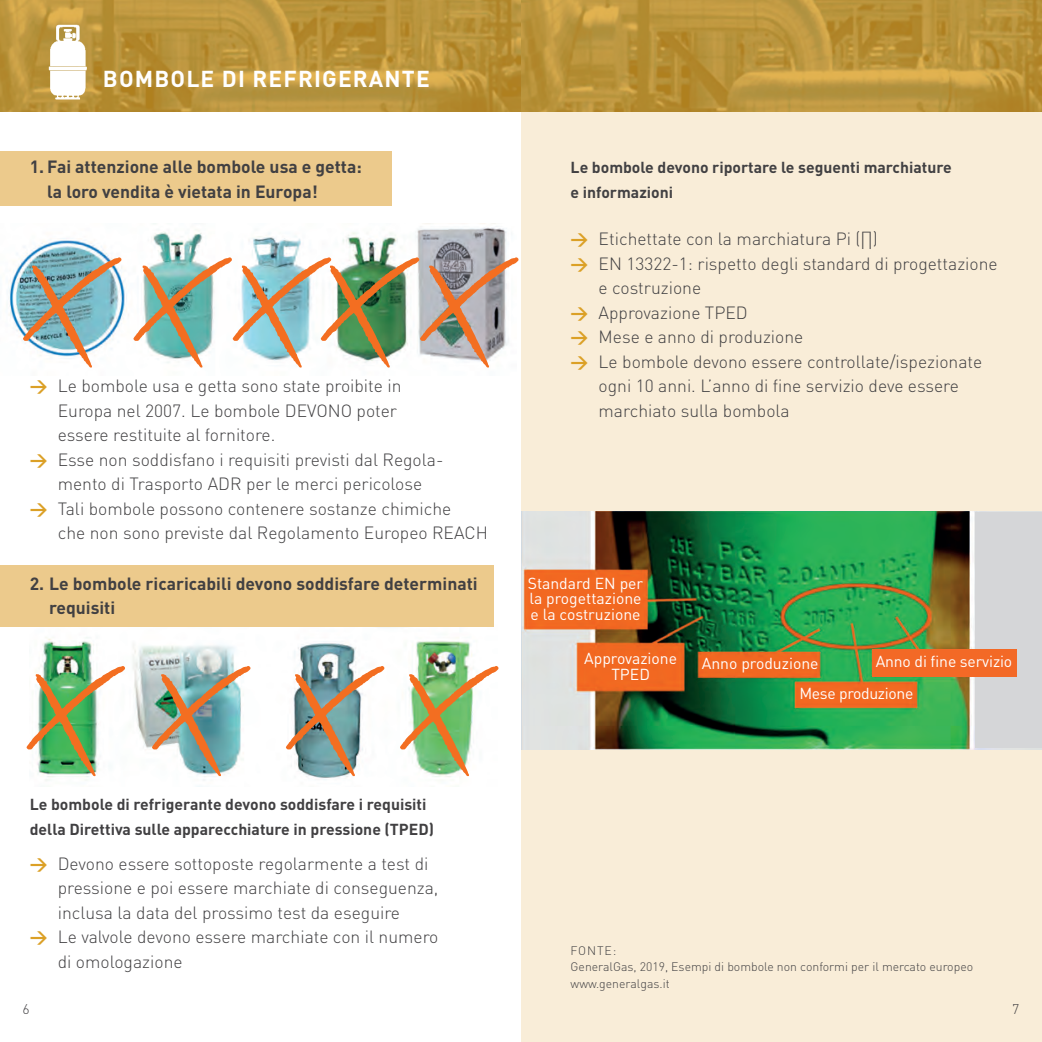
<style>
.page{position:relative;width:1042px;height:1042px;background:#fff}
.page>*{position:absolute;margin:0;border:0;box-sizing:border-box;transform-origin:0 0}
.t1{font:151.2px "Erazure";letter-spacing:.185em;color:#f36e21}
.t2{font:700 22.75px "DIN";letter-spacing:.05em;color:#fff}
.t3{font:300 17.5px "DIN";color:#414042}
.t4{font:700 17.5px/24.5px "DIN";color:#414042}
.t5{font:700 15.75px/24.5px "DIN";color:#414042}
.t6{font:15.75px/15.8px "DIN";color:#fff;text-align:justify}
.t7{font:15.75px/30.6px "DIN";letter-spacing:-.02em;color:#fff}
.t8{font:300 14px "DIN";color:#414042}
.t9{font:300 12.25px/16.3px "DIN";color:#414042}
.s1{font-weight:700;color:#dba026}
</style>
<div class="page">
<img style="left:29px;top:626px;width:465px;height:161px">
<div style="left:521px;top:0;width:521px;height:1042px;background:#f9edd8"></div>
<div style="left:0;top:565px;width:494px;height:61px;background:#ecca8c"></div>
<div style="left:0;top:151px;width:392px;height:55px;background:#ecca8c"></div>
<svg style="left:521px;top:0;width:521px;height:111px;background:#bb943b"></svg>
<img style="left:521px;top:511px;width:521px;height:238px">
<svg style="left:0;top:0;width:521px;height:111px;background:#bb943b"></svg>
<img style="left:9px;top:223px;width:500px;height:140px">
<img style="left:42px;top:21px;width:52px;height:84px">
<div style="left:975px;top:512px;width:67px;height:236px;background:#d5d6d8"></div>
<div style="left:872px;top:649px;width:144px;height:27px;background:#f36926"></div>
<h2 class="t2" style="left:103px;top:64px;width:98px">BOMBOLEDIREFRIGERA</h2>
<h2 class="t2" style="left:384px;top:64px;width:32px">NTE</h2>
<p class="t4" style="left:47px;top:154px;width:316px;text-indent:-18px">1. Fai attenzione alle bombole usa e getta: la loro vendita è vietata in Europa!</p>
<h1 class="t1" style="left:20px;top:234px;width:481px">XXXXX</h1>
<p class="t3" style="left:30px;top:375px;width:373px"><span class="s1">&gt;</span> Le bombole usa e getta sono state proibite in</p>
<p class="t3" style="left:58px;top:399px;width:341px">Europa nel 2007. Le bombole DEVONO poter</p>
<p class="t3" style="left:58px;top:424px;width:219px">essere restituite al fornitore.</p>
<p class="t3" style="left:30px;top:448px;width:415px"><span class="s1">&gt;</span> Esse non soddisfano i requisiti previsti dal Regola-</p>
<p class="t3" style="left:58px;top:473px;width:366px">mento di Trasporto ADR per le merci pericolose</p>
<p class="t3" style="left:30px;top:497px;width:423px"><span class="s1">&gt;</span> Tali bombole possono contenere sostanze chimiche</p>
<p class="t3" style="left:58px;top:522px;width:432px">che non sono previste dal Regolamento Europeo REACH</p>
<p class="t4" style="left:49px;top:570px;width:430px;text-indent:-19px">2. Le bombole ricaricabili devono soddisfare determinati requisiti</p>
<h1 class="t1" style="left:25px;top:643px;width:456px">XXXX</h1>
<p class="t5" style="left:30px;top:792px;width:406px">Le bombole di refrigerante devono soddisfare i requisiti della Direttiva sulle apparecchiature in pressione (TPED)</p>
<p class="t3" style="left:30px;top:853px;width:400px"><span class="s1">&gt;</span> Devono essere sottoposte regolarmente a test di</p>
<p class="t3" style="left:58px;top:877px;width:382px">pressione e poi essere marchiate di conseguenza,</p>
<p class="t3" style="left:58px;top:902px;width:344px">inclusa la data del prossimo test da eseguire</p>
<p class="t3" style="left:30px;top:926px;width:410px"><span class="s1">&gt;</span> Le valvole devono essere marchiate con il numero</p>
<p class="t3" style="left:58px;top:951px;width:126px">di omologazione</p>
<p class="t8" style="left:23px;top:1000px;width:9px">6</p>
<p class="t5" style="left:570px;top:155px;width:383px">Le bombole devono riportare le seguenti marchiature e informazioni</p>
<p class="t3" style="left:570px;top:228px;width:308px"><span class="s1">&gt;</span> Etichettate con la marchiatura Pi (Π)</p>
<p class="t3" style="left:570px;top:252px;width:428px"><span class="s1">&gt;</span> EN 13322-1: rispetto degli standard di progettazione</p>
<p class="t3" style="left:598px;top:277px;width:104px">e costruzione</p>
<p class="t3" style="left:570px;top:301px;width:179px"><span class="s1">&gt;</span> Approvazione TPED</p>
<p class="t3" style="left:570px;top:326px;width:234px"><span class="s1">&gt;</span> Mese e anno di produzione</p>
<p class="t3" style="left:570px;top:350px;width:413px"><span class="s1">&gt;</span> Le bombole devono essere controllate/ispezionate</p>
<p class="t3" style="left:598px;top:375px;width:362px">ogni 10 anni. L’anno di fine servizio deve essere</p>
<p class="t3" style="left:598px;top:399px;width:193px">marchiato sulla bombola</p>
<p class="t6" style="left:528px;top:575px;width:117px">Standard EN per la progettazione e la costruzione</p>
<p class="t6" style="left:584px;top:650px;width:95px;text-align:center">Approvazione<br>TPED</p>
<p class="t7" style="left:799px;top:647px;width:116px;text-indent:-98px">Anno produzione<br>Mese produzione</p>
<p class="t6" style="left:876px;top:653px;width:138px">Anno di fine servizio</p>
<p class="t9" style="left:570px;top:942px;width:17px">Fonte</p>
<p class="t9" style="left:570px;top:942px;width:404px;text-indent:42px">:<br>GeneralGas, 2019, Esempi di bombole non conformi per il mercato europeo www.generalgas.it</p>
<p class="t8" style="left:1012px;top:1000px;width:9px">7</p>
</div>
